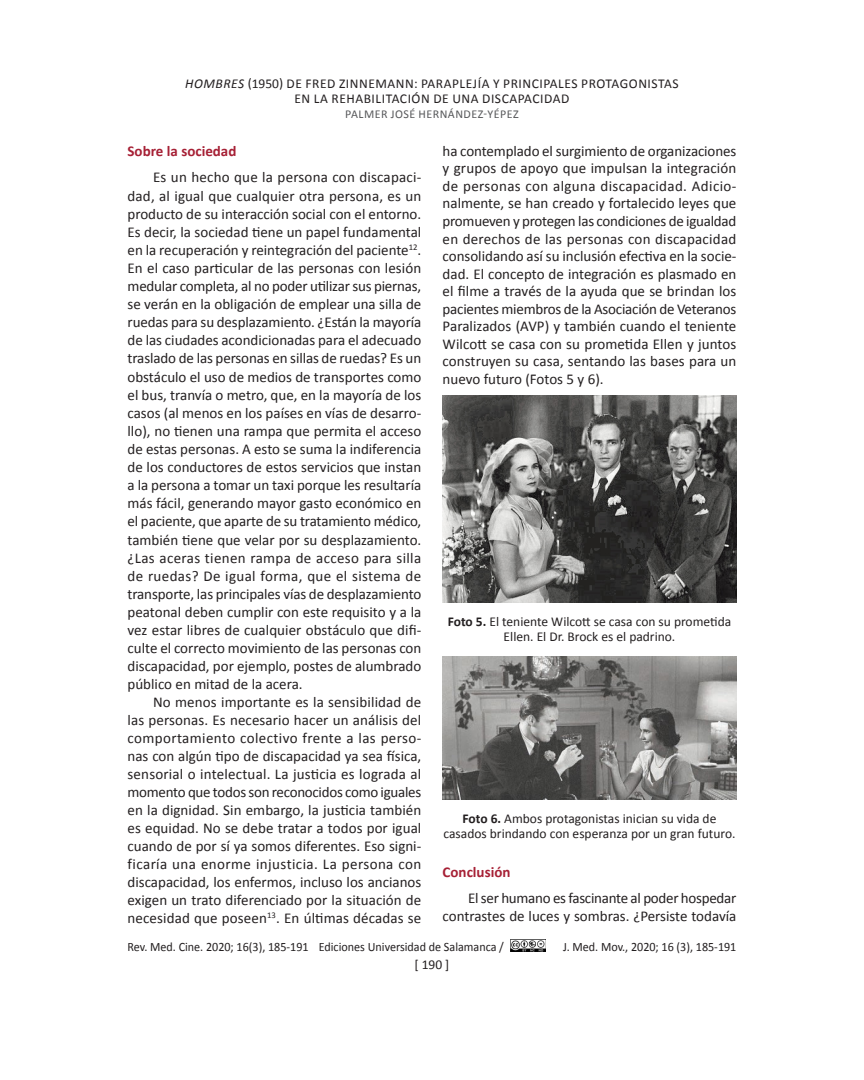
<style>
.page{position:relative;width:864px;height:1080px;background:#fff}
.page>*{position:absolute;margin:0;border:0;box-sizing:border-box;transform-origin:0 0}
.t1{font:15px/18.1px "Calibri";color:#231f20;text-align:justify}
.t2{font:15px/17.5px "Calibri";letter-spacing:-.02em;color:#231f20;text-align:right}
.t3{font:700 15px "Calibri";color:#a62035}
.t4{font:13.5px/15px "Calibri";color:#231f20;text-align:center}
.t5{font:13.5px/15px "Calibri";letter-spacing:.04em;color:#231f20;text-align:center}
.t6{font:12.75px "Calibri";color:#231f20;scale:.95 1}
.t7{font:12px "Calibri";letter-spacing:.04em;color:#57585a}
.s1{font-style:italic}
.s2{font-weight:700}
</style>
<div class="page">
<img style="left:511px;top:939px;width:34px;height:12px">
<img style="left:443px;top:395px;width:293px;height:207px">
<img style="left:443px;top:657px;width:293px;height:142px">
<p class="t5" style="left:185px;top:76px;width:495px"><span class="s1">HOMBRES</span> (1950) DE FRED ZINNEMANN: PARAPLEJÍA Y PRINCIPALES PROTAGONISTAS<br>EN LA REHABILITACIÓN DE UNA DISCAPACIDAD</p>
<p class="t7" style="left:345px;top:106px;width:175px">PALMER JOSÉ HERNÁNDEZ-YÉPEZ</p>
<p class="t3" style="left:128px;top:142px;width:110px">Sobre la sociedad</p>
<p class="t1" style="left:128px;top:168px;width:295px;text-indent:26px">Es un hecho que la persona con discapaci&shy;dad, al igual que cualquier otra persona, es un producto de su interacción social con el entorno.<br>Es decir, la sociedad tiene un papel fundamental en la recuperación y reintegración del paciente<sup>12</sup>.<br>En el caso particular de las personas con lesión medular completa, al no poder utilizar sus piernas, se verán en la obligación de emplear una silla de ruedas para su desplazamiento. ¿Están la mayoría de las ciudades acondicionadas para el adecuado traslado de las personas en sillas de ruedas? Es un obstáculo el uso de medios de transportes como el bus, tranvía o metro, que, en la mayoría de los casos (al menos en los países en vías de desarro&shy;llo), no tienen una rampa que permita el acceso de estas personas. A esto se suma la indiferencia de los conductores de estos servicios que instan a la persona a tomar un taxi porque les resultaría más fácil, generando mayor gasto económico en el paciente, que aparte de su tratamiento médico, también tiene que velar por su desplazamiento. ¿Las aceras tienen rampa de acceso para silla de ruedas? De igual forma, que el sistema de transporte, las principales vías de desplazamiento peatonal deben cumplir con este requisito y a la vez estar libres de cualquier obstáculo que difi&shy;culte el correcto movimiento de las personas con discapacidad, por ejemplo, postes de alumbrado público en mitad de la acera.</p>
<p class="t1" style="left:128px;top:693px;width:295px;text-indent:26px">No menos importante es la sensibilidad de las personas. Es necesario hacer un análisis del comportamiento colectivo frente a las perso&shy;nas con algún tipo de discapacidad ya sea física, sensorial o intelectual. La justicia es lograda al momento que todos son reconocidos como iguales en la dignidad. Sin embargo, la justicia también es equidad. No se debe tratar a todos por igual cuando de por sí ya somos diferentes. Eso signi&shy;ficaría una enorme injusticia. La persona con discapacidad, los enfermos, incluso los ancianos exigen un trato diferenciado por la situación de necesidad que poseen<sup>13</sup>. En últimas décadas se</p>
<p class="t1" style="left:443px;top:142px;width:295px;line-height:17.5px">ha contemplado el surgimiento de organizaciones y grupos de apoyo que impulsan la integración de personas con alguna discapacidad. Adicio&shy;nalmente, se han creado y fortalecido leyes que promueven y protegen las condiciones de igualdad en derechos de las personas con discapacidad consolidando así su inclusión efectiva en la socie&shy;dad. El concepto de integración es plasmado en el filme a través de la ayuda que se brindan los pacientes miembros de la Asociación de Veteranos Paralizados (AVP) y también cuando el teniente Wilcott se casa con su prometida Ellen y juntos construyen su casa, sentando las bases para un nuevo futuro (Fotos 5 y 6).</p>
<p class="t4" style="left:448px;top:614px;width:285px"><span class="s2">Foto 5.</span> El teniente Wilcott se casa con su prometida<br>Ellen. El Dr. Brock es el padrino.</p>
<p class="t4" style="left:444px;top:811px;width:293px"><span class="s2">Foto 6.</span> Ambos protagonistas inician su vida de casados brindando con esperanza por un gran futuro.</p>
<p class="t3" style="left:443px;top:863px;width:69px">Conclusión</p>
<p class="t2" style="left:443px;top:890px;width:295px">El ser humano es fascinante al poder hospedar contrastes de luces y sombras. ¿Persiste todavía</p>
<p class="t6" style="left:128px;top:939px;width:398px">Rev. Med. Cine. 2020; 16(3), 185-191 Ediciones Universidad de Salamanca /</p>
<p class="t6" style="left:563px;top:939px;width:184px">J. Med. Mov., 2020; 16 (3), 185-191</p>
<p class="t4" style="left:415px;top:958px;width:36px">[ 190 ]</p>
</div>
